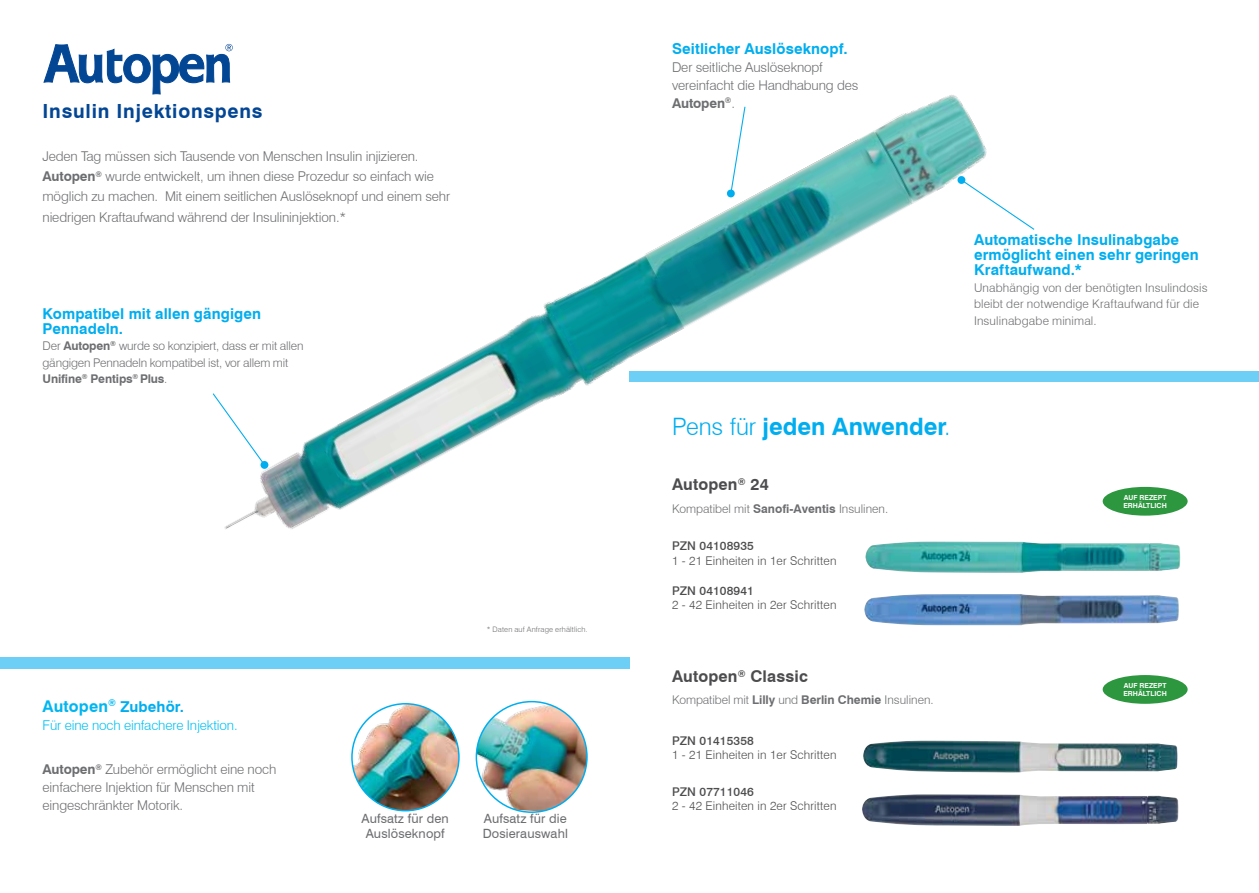
<style>
.page{position:relative;width:1259px;height:893px;background:#fff}
.page>*{position:absolute;margin:0;border:0;box-sizing:border-box;transform-origin:0 0}
.t1{font:700 24px "Swiss 721 BT";color:#00aeef}
.t2{font:700 19.5px "Swiss 721 BT";letter-spacing:.04em;color:#034694}
.t3{font:700 16.2px "Swiss 721 BT";letter-spacing:.01em;color:#4d4d4f}
.t4{font:700 15px/15px "Swiss 721 BT";letter-spacing:.005em;color:#00aeef}
.t5{font:300 13.5px/18px "Swiss 721 BT";letter-spacing:-.01em;color:#6d6e71}
.t6{font:300 13.5px "Swiss 721 BT";letter-spacing:-.01em;color:#00c0f3}
.t7{font:12.75px/15px "Swiss 721 BT";letter-spacing:.01em;color:#6d6e71;text-align:center}
.t8{font:300 12px/16.5px "Swiss 721 BT";color:#6d6e71}
.t9{font:300 12px "Swiss 721 BT";letter-spacing:.01em;color:#4d4d4f}
.t10{font:500 12px "Swiss 721 BT";letter-spacing:.01em;color:#4d4d4f}
.t11{font:300 7.5px "Swiss 721 BT";letter-spacing:.025em;color:#6d6e71}
.t12{font:700 6.9px/7.9px "Swiss 721 BT";color:#fff}
.s1{font-weight:700}
.s2{font-size:16.2px;color:#00b6f1}
.s3{font-weight:300}
</style>
<div class="page">
<div style="left:629px;top:371px;width:630px;height:11px;background:#6dcff6"></div>
<div style="left:0;top:657px;width:629px;height:12px;background:#6dcff6"></div>
<img style="left:224px;top:95px;width:790px;height:447px">
<svg style="left:212px;top:392px;width:54px;height:74px"></svg>
<div style="left:260px;top:461px;width:8px;height:8px;background:#00aeef;border-radius:50%"></div>
<svg style="left:43px;top:44px;width:190px;height:51px"></svg>
<img style="left:865px;top:542px;width:315px;height:31px">
<img style="left:864px;top:594px;width:315px;height:31px">
<img style="left:863px;top:741px;width:315px;height:32px">
<img style="left:862px;top:794px;width:316px;height:32px">
<div style="left:1102px;top:487px;width:85px;height:29px;background:#2c973e;border-radius:50%"></div>
<div style="left:1102px;top:675px;width:85px;height:29px;background:#2c973e;border-radius:50%"></div>
<img style="left:352px;top:704px;width:107px;height:107px;border-radius:53px">
<div style="left:351px;top:703px;width:109px;height:108px;border:2px solid #00aeef;border-radius:50%"></div>
<img style="left:478px;top:703px;width:109px;height:108px">
<div style="left:475px;top:701px;width:113px;height:112px;border:2px solid #00aeef;border-radius:50%"></div>
<svg style="left:726px;top:106px;width:20px;height:92px"></svg>
<svg style="left:957px;top:176px;width:78px;height:55px"></svg>
<h2 class="t2" style="left:43px;top:99px;width:221px">Insulin Injektionspens</h2>
<p class="t5" style="left:43px;top:146px;width:409px;line-height:20.2px">Jeden Tag müssen sich Tausende von Menschen Insulin injizieren.<br><span class="s1">Autopen</span><sup>®</sup> wurde entwickelt, um ihnen diese Prozedur so einfach wie möglich zu machen. Mit einem seitlichen Auslöseknopf und einem sehr niedrigen Kraftaufwand während der Insulininjektion.*</p>
<p class="t4" style="left:43px;top:306px;width:220px">Kompatibel mit allen gängigen<br>Pennadeln.</p>
<p class="t8" style="left:43px;top:337px;width:262px">Der <span class="s1">Autopen</span><sup>®</sup> wurde so konzipiert, dass er mit allen gängigen Pennadeln kompatibel ist, vor allem mit<br><span class="s1">Unifine</span><sup>®</sup> <span class="s1">Pentips</span><sup>®</sup> <span class="s1">Plus</span>.</p>
<p class="t4" style="left:43px;top:699px;width:143px"><span class="s2">Autopen</span><sup>®</sup> Zubehör.</p>
<p class="t6" style="left:43px;top:717px;width:197px">Für eine noch einfachere Injektion.</p>
<p class="t5" style="left:43px;top:760px;width:235px"><span class="s1">Autopen</span><sup>®</sup> Zubehör ermöglicht eine noch einfachere Injektion für Menschen mit eingeschränkter Motorik.</p>
<p class="t11" style="left:487px;top:625px;width:102px">* Daten auf Anfrage erhältlich.</p>
<p class="t7" style="left:362px;top:811px;width:89px">Aufsatz für den<br>Auslöseknopf</p>
<p class="t7" style="left:483px;top:811px;width:87px;text-align:left">Aufsatz für die<br>Dosierauswahl</p>
<p class="t4" style="left:672px;top:41px;width:177px">Seitlicher Auslöseknopf.</p>
<p class="t5" style="left:672px;top:58px;width:188px">Der seitliche Auslöseknopf vereinfacht die Handhabung des<br><span class="s1">Autopen</span><sup>®</sup>.</p>
<p class="t4" style="left:974px;top:232px;width:226px">Automatische Insulinabgabe ermöglicht einen sehr geringen<br>Kraftaufwand.*</p>
<p class="t8" style="left:974px;top:279px;width:235px">Unabhängig von der benötigten Insulindosis bleibt der notwendige Kraftaufwand für die<br>Insulinabgabe minimal.</p>
<h1 class="t1" style="left:672px;top:412px;width:280px"><span class="s3">Pens für</span> jeden Anwender<span class="s3">.</span></h1>
<p class="t3" style="left:672px;top:475px;width:98px">Autopen<sup>®</sup> 24</p>
<p class="t8" style="left:672px;top:500px;width:218px">Kompatibel mit <span class="s1">Sanofi-Aventis</span> Insulinen.</p>
<p class="t10" style="left:672px;top:539px;width:83px">PZN 04108935</p>
<p class="t9" style="left:672px;top:553px;width:166px">1 - 21 Einheiten in 1er Schritten</p>
<p class="t10" style="left:672px;top:583px;width:83px">PZN 04108941</p>
<p class="t9" style="left:672px;top:598px;width:166px">2 - 42 Einheiten in 2er Schritten</p>
<p class="t3" style="left:672px;top:666px;width:137px">Autopen<sup>®</sup> Classic</p>
<p class="t8" style="left:672px;top:692px;width:263px">Kompatibel mit <span class="s1">Lilly</span> und <span class="s1">Berlin Chemie</span> Insulinen.</p>
<p class="t10" style="left:672px;top:733px;width:83px">PZN 01415358</p>
<p class="t9" style="left:672px;top:748px;width:166px">1 - 21 Einheiten in 1er Schritten</p>
<p class="t10" style="left:672px;top:784px;width:83px">PZN 07711046</p>
<p class="t9" style="left:672px;top:799px;width:166px">2 - 42 Einheiten in 2er Schritten</p>
<p class="t12" style="left:1123px;top:493px;width:45px">AUF REZEPT<br>ERHÄLTLICH</p>
<p class="t12" style="left:1123px;top:681px;width:45px">AUF REZEPT<br>ERHÄLTLICH</p>
</div>
